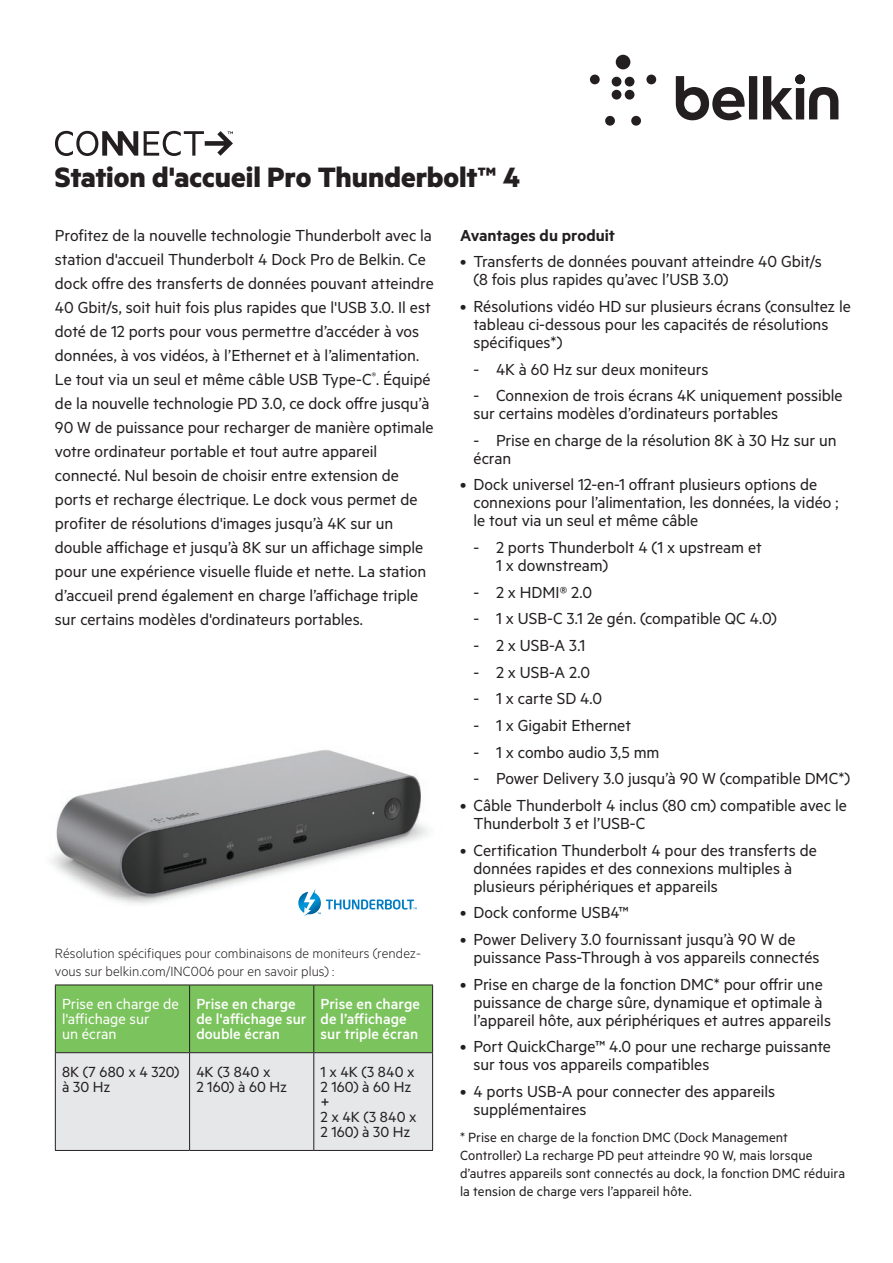
<style>
.page{position:relative;width:893px;height:1263px;background:#fff}
.page>*{position:absolute;margin:0;border:0;box-sizing:border-box;transform-origin:0 0}
.t1{font:700 31.5px "Metric";color:#231f20}
.t2{font:18px/24px "Metric";color:#231f20}
.t3{font:600 18px "Metric";color:#231f20}
.t4{font:500 16.5px/15px "Metric";color:#fff}
.t5{font:16.5px/15px "Metric";letter-spacing:.005em;color:#231f20}
.t6{font:16.5px/15px "Metric";color:#fff}
.t7{font:500 16.5px "Metric";color:#231f20}
.t8{font:15px/18px "Metric";letter-spacing:.005em;color:#231f20}
.t9{font:300 15px/18px "Metric";letter-spacing:.005em;color:#231f20}
</style>
<div class="page">
<svg style="left:590px;top:55px;width:248px;height:71px"></svg>
<svg style="left:55px;top:131px;width:83px;height:25px"></svg>
<svg style="left:144px;top:131px;width:89px;height:25px"></svg>
<svg style="left:56px;top:985px;width:376px;height:165px;background:#b9d7ae"></svg>
<hr style="left:55px;top:984px;width:135px;height:1px;background:#231f20">
<hr style="left:55px;top:985px;width:1px;height:67px;background:#231f20">
<hr style="left:190px;top:984px;width:124px;height:1px;background:#231f20">
<hr style="left:189px;top:985px;width:1px;height:67px;background:#231f20">
<hr style="left:314px;top:984px;width:119px;height:1px;background:#231f20">
<hr style="left:313px;top:985px;width:1px;height:67px;background:#231f20">
<hr style="left:432px;top:985px;width:1px;height:67px;background:#231f20">
<hr style="left:55px;top:1052px;width:135px;height:1px;background:#231f20">
<hr style="left:55px;top:1053px;width:1px;height:97px;background:#231f20">
<hr style="left:190px;top:1052px;width:124px;height:1px;background:#231f20">
<hr style="left:189px;top:1053px;width:1px;height:97px;background:#231f20">
<hr style="left:314px;top:1052px;width:119px;height:1px;background:#231f20">
<hr style="left:313px;top:1053px;width:1px;height:97px;background:#231f20">
<hr style="left:432px;top:1053px;width:1px;height:97px;background:#231f20">
<hr style="left:55px;top:1150px;width:135px;height:1px;background:#231f20">
<hr style="left:190px;top:1150px;width:124px;height:1px;background:#231f20">
<hr style="left:314px;top:1150px;width:119px;height:1px;background:#231f20">
<img style="left:50px;top:750px;width:378px;height:155px">
<svg style="left:298px;top:889px;width:119px;height:27px"></svg>
<h1 class="t1" style="left:55px;top:158px;width:466px">Station d'accueil Pro Thunderbolt™ 4</h1>
<p class="t2" style="left:55px;top:223px;width:380px">Profitez de la nouvelle technologie Thunderbolt avec la station d'accueil Thunderbolt 4 Dock Pro de Belkin. Ce dock offre des transferts de données pouvant atteindre 40 Gbit/s, soit huit fois plus rapides que l'USB 3.0. Il est doté de 12 ports pour vous permettre d’accéder à vos données, à vos vidéos, à l’Ethernet et à l’alimentation.<br>Le tout via un seul et même câble USB Type-C<sup>®</sup>. Équipé de la nouvelle technologie PD 3.0, ce dock offre jusqu’à 90 W de puissance pour recharger de manière optimale votre ordinateur portable et tout autre appareil connecté. Nul besoin de choisir entre extension de ports et recharge électrique. Le dock vous permet de profiter de résolutions d'images jusqu’à 4K sur un double affichage et jusqu’à 8K sur un affichage simple pour une expérience visuelle fluide et nette. La station d’accueil prend également en charge l’affichage triple sur certains modèles d'ordinateurs portables.</p>
<p class="t3" style="left:460px;top:225px;width:157px">Avantages du produit</p>
<p class="t2" style="left:473px;top:252px;width:350px;line-height:18px;text-indent:-14px">• Transferts de données pouvant atteindre 40 Gbit/s (8 fois plus rapides qu’avec l’USB 3.0)</p>
<p class="t2" style="left:473px;top:297px;width:379px;line-height:18px;text-indent:-14px">• Résolutions vidéo HD sur plusieurs écrans (consultez le tableau ci-dessous pour les capacités de résolutions spécifiques*)</p>
<p class="t2" style="left:473px;top:356px;width:237px">- 4K à 60 Hz sur deux moniteurs</p>
<p class="t2" style="left:473px;top:386px;width:371px;line-height:18px">- Connexion de trois écrans 4K uniquement possible sur certains modèles d’ordinateurs portables</p>
<p class="t2" style="left:473px;top:431px;width:365px;line-height:18px">- Prise en charge de la résolution 8K à 30 Hz sur un écran</p>
<p class="t2" style="left:473px;top:475px;width:366px;line-height:18px;text-indent:-14px">• Dock universel 12-en-1 offrant plusieurs options de connexions pour l’alimentation, les données, la vidéo ; le tout via un seul et même câble</p>
<p class="t2" style="left:496px;top:538px;width:267px;line-height:18px;text-indent:-22px">- 2 ports Thunderbolt 4 (1 x upstream et<br>1 x downstream)</p>
<p class="t2" style="left:473px;top:579px;width:120px">- 2 x HDMI® 2.0</p>
<p class="t2" style="left:473px;top:606px;width:305px">- 1 x USB-C 3.1 2e gén. (compatible QC 4.0)</p>
<p class="t2" style="left:473px;top:633px;width:114px">- 2 x USB-A 3.1</p>
<p class="t2" style="left:473px;top:659px;width:118px">- 2 x USB-A 2.0</p>
<p class="t2" style="left:473px;top:686px;width:130px">- 1 x carte SD 4.0</p>
<p class="t2" style="left:473px;top:713px;width:159px">- 1 x Gigabit Ethernet</p>
<p class="t2" style="left:473px;top:739px;width:188px">- 1 x combo audio 3,5 mm</p>
<p class="t2" style="left:473px;top:766px;width:378px">- Power Delivery 3.0 jusqu’à 90 W (compatible DMC*)</p>
<p class="t2" style="left:473px;top:796px;width:375px;line-height:18px;text-indent:-14px">• Câble Thunderbolt 4 inclus (80 cm) compatible avec le<br>Thunderbolt 3 et l’USB-C</p>
<p class="t2" style="left:473px;top:840px;width:345px;line-height:18px;text-indent:-14px">• Certification Thunderbolt 4 pour des transferts de données rapides et des connexions multiples à plusieurs périphériques et appareils</p>
<p class="t2" style="left:460px;top:900px;width:170px">• Dock conforme USB4™</p>
<p class="t2" style="left:473px;top:930px;width:348px;line-height:18px;text-indent:-14px">• Power Delivery 3.0 fournissant jusqu’à 90 W de puissance Pass-Through à vos appareils connectés</p>
<p class="t2" style="left:473px;top:974px;width:359px;line-height:18px;text-indent:-14px">• Prise en charge de la fonction DMC* pour offrir une puissance de charge sûre, dynamique et optimale à l’appareil hôte, aux périphériques et autres appareils</p>
<p class="t2" style="left:473px;top:1037px;width:359px;line-height:18px;text-indent:-14px">• Port QuickCharge™ 4.0 pour une recharge puissante sur tous vos appareils compatibles</p>
<p class="t2" style="left:473px;top:1081px;width:303px;line-height:18px;text-indent:-14px">• 4 ports USB-A pour connecter des appareils supplémentaires</p>
<p class="t8" style="left:460px;top:1127px;width:387px">* Prise en charge de la fonction DMC (Dock Management Controller) La recharge PD peut atteindre 90 W, mais lorsque d’autres appareils sont connectés au dock, la fonction DMC réduira la tension de charge vers l’appareil hôte.</p>
<p class="t9" style="left:55px;top:944px;width:367px">Résolution spécifiques pour combinaisons de moniteurs (rendez&shy;vous sur belkin.com/INC006 pour en savoir plus) :</p>
<p class="t6" style="left:62px;top:996px;width:118px">Prise en charge de l'affichage sur<br>un écran</p>
<p class="t4" style="left:196px;top:996px;width:112px">Prise en charge de l'affichage sur double écran</p>
<p class="t4" style="left:321px;top:996px;width:101px">Prise en charge de l’affichage sur triple écran</p>
<p class="t5" style="left:62px;top:1064px;width:119px">8K (7 680 x 4 320) à 30 Hz</p>
<p class="t5" style="left:196px;top:1064px;width:92px">4K (3 840 x<br>2 160) à 60 Hz</p>
<p class="t5" style="left:321px;top:1064px;width:96px">1 x 4K (3 840 x<br>2 160) à 60 Hz</p>
<p class="t7" style="left:321px;top:1092px;width:11px">+</p>
<p class="t5" style="left:321px;top:1109px;width:98px">2 x 4K (3 840 x<br>2 160) à 30 Hz</p>
</div>
